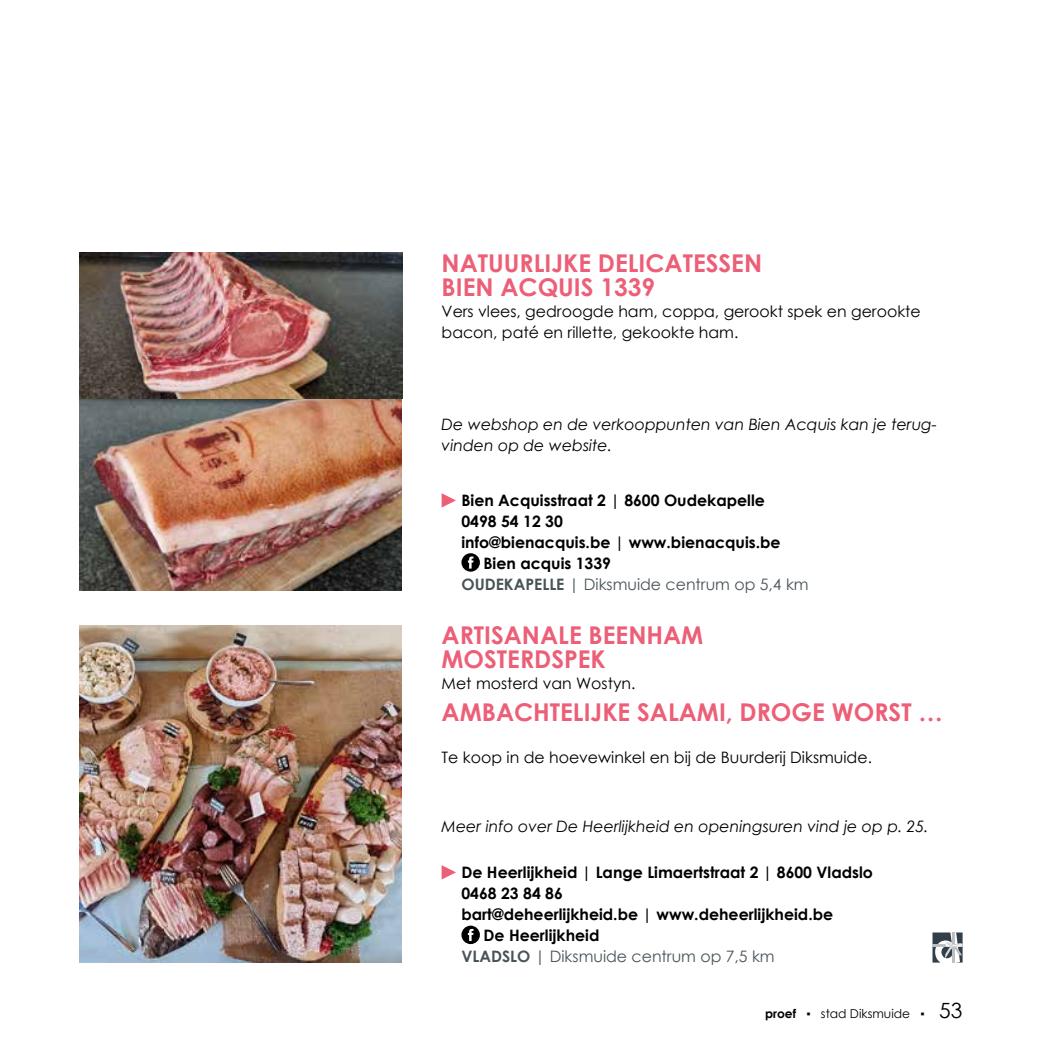
<style>
.page{position:relative;width:1042px;height:1042px;background:#fff}
.page>*{position:absolute;margin:0;border:0;box-sizing:border-box;transform-origin:0 0}
.t1{font:700 24.5px/24.5px "Century Gothic";color:#ec5f77}
.t2{font:700 15.75px "Century Gothic";color:#000}
.t3{font:15.75px/21px "Century Gothic";color:#000}
.t4{font:italic 15.75px/21px "Century Gothic";color:#000}
.t5{font:15.75px "Century Gothic";color:#485358}
.t6{font:12.25px "Century Gothic";color:#000}
.s1{font-weight:700}
.s2{font-family:"Arial"}
.s3{font-size:21px}
</style>
<div class="page">
<svg style="left:441px;top:493px;width:15px;height:14px"></svg>
<img style="left:79px;top:253px;width:323px;height:337px">
<svg style="left:461px;top:553px;width:19px;height:19px"></svg>
<svg style="left:468px;top:556px;width:5px;height:12px"></svg>
<svg style="left:441px;top:865px;width:15px;height:14px"></svg>
<img style="left:79px;top:625px;width:323px;height:337px">
<svg style="left:932px;top:932px;width:30px;height:30px"></svg>
<svg style="left:461px;top:925px;width:19px;height:19px"></svg>
<svg style="left:468px;top:929px;width:5px;height:12px"></svg>
<h1 class="t1" style="left:441px;top:249px;width:322px">NATUURLIJKE DELICATESSEN<br>BIEN ACQUIS 1339</h1>
<p class="t3" style="left:441px;top:301px;width:481px">Vers vlees, gedroogde ham, coppa, gerookt spek en gerookte bacon, paté en rillette, gekookte ham.</p>
<p class="t4" style="left:441px;top:413px;width:497px">De webshop en de verkooppunten van Bien Acquis kan je terug&shy;vinden op de website.</p>
<p class="t2" style="left:461px;top:488px;width:305px">Bien Acquisstraat 2 | 8600 Oudekapelle</p>
<p class="t2" style="left:461px;top:509px;width:103px">0498 54 12 30</p>
<p class="t2" style="left:461px;top:530px;width:321px">info@bienacquis.be | www.bienacquis.be</p>
<p class="t2" style="left:483px;top:551px;width:129px">Bien acquis 1339</p>
<p class="t5" style="left:461px;top:573px;width:349px"><span class="s1">OUDEKAPELLE</span> | Diksmuide centrum op 5,4 km</p>
<h1 class="t1" style="left:441px;top:621px;width:263px">ARTISANALE BEENHAM<br>MOSTERDSPEK</h1>
<p class="t3" style="left:441px;top:672px;width:195px">Met mosterd van Wostyn.</p>
<h1 class="t1" style="left:441px;top:698px;width:503px">AMBACHTELIJKE SALAMI, DROGE WORST …</h1>
<p class="t3" style="left:441px;top:746px;width:432px">Te koop in de hoevewinkel en bij de Buurderij Diksmuide.</p>
<p class="t4" style="left:441px;top:815px;width:488px">Meer info over De Heerlijkheid en openingsuren vind je op p. 25.</p>
<p class="t2" style="left:461px;top:860px;width:413px">De Heerlijkheid | Lange Limaertstraat 2 | 8600 Vladslo</p>
<p class="t2" style="left:461px;top:881px;width:103px">0468 23 84 86</p>
<p class="t2" style="left:461px;top:902px;width:373px">bart@deheerlijkheid.be | www.deheerlijkheid.be</p>
<p class="t2" style="left:483px;top:923px;width:117px">De Heerlijkheid</p>
<p class="t5" style="left:461px;top:945px;width:315px"><span class="s1">VLADSLO</span> | Diksmuide centrum op 7,5 km</p>
<p class="t6" style="left:765px;top:1005px;width:199px"><span class="s1">proef</span> <span class="s2">▪</span> stad Diksmuide <span class="s2">▪</span> <span class="s3">53</span></p>
</div>
